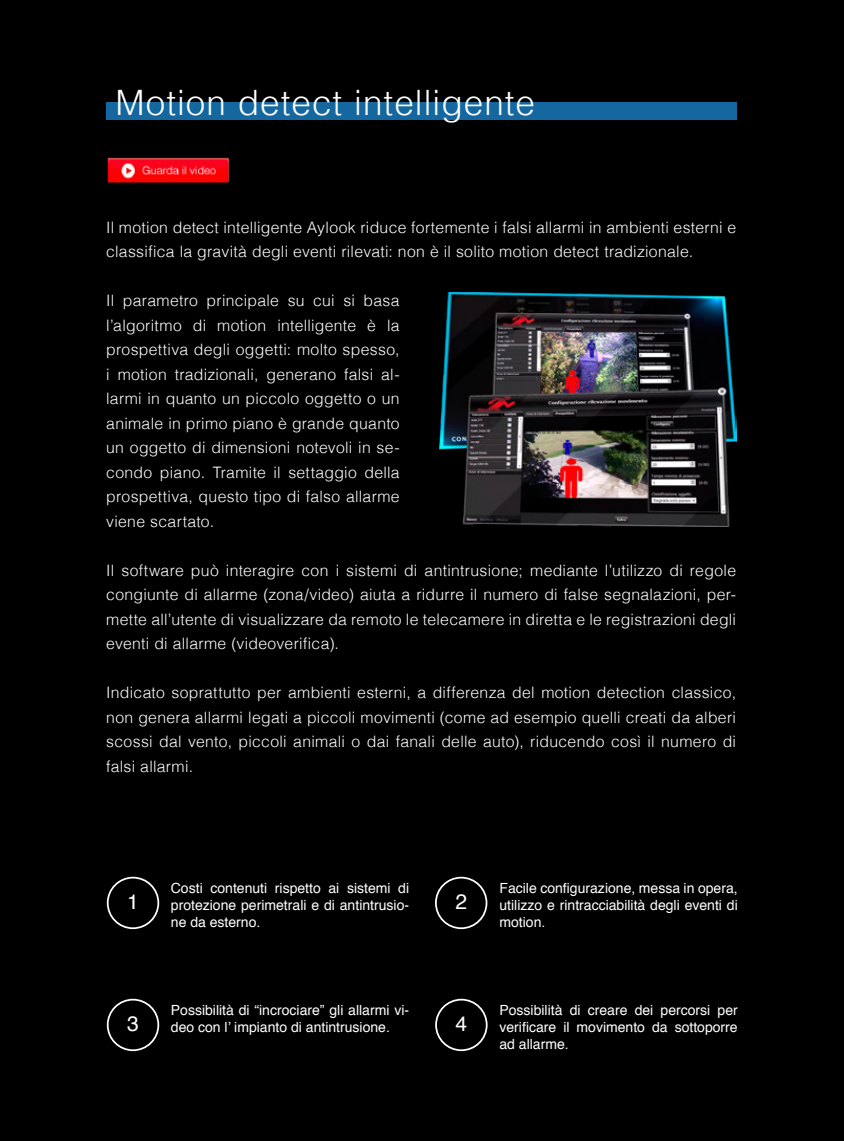
<style>
.page{position:relative;width:844px;height:1141px;background:#fff}
.page>*{position:absolute;margin:0;border:0;box-sizing:border-box;transform-origin:0 0}
.t1{font:300 35px "Helvetica";letter-spacing:.03em;color:#fff}
.t2{font:21px "Helvetica";color:#fff}
.t3{font:300 15.75px/24.5px "Helvetica";letter-spacing:.02em;color:#fff;text-align:justify}
.t4{font:14px/16.8px "Helvetica";color:#fff;text-align:justify}
</style>
<div class="page">
<div style="left:0;top:0;width:843px;height:1141px;background:#000"></div>
<img style="left:439px;top:293px;width:297px;height:234px">
<div style="left:107px;top:102px;width:629px;height:18px;background:#14689f"></div>
<div style="left:107px;top:877px;width:52px;height:52px;border:2px solid #fff;border-radius:50%"></div>
<div style="left:435px;top:877px;width:52px;height:52px;border:2px solid #fff;border-radius:50%"></div>
<div style="left:107px;top:999px;width:52px;height:52px;border:2px solid #fff;border-radius:50%"></div>
<div style="left:435px;top:999px;width:52px;height:52px;border:2px solid #fff;border-radius:50%"></div>
<img style="left:107px;top:157px;width:123px;height:26px">
<h1 class="t1" style="left:115px;top:73px;width:421px">Motion detect intelligente</h1>
<p class="t3" style="left:106px;top:214px;width:631px">Il motion detect intelligente Aylook riduce fortemente i falsi allarmi in ambienti esterni e classifica la gravità degli eventi rilevati: non è il solito motion detect tradizionale.</p>
<p class="t3" style="left:106px;top:287px;width:295px">Il parametro principale su cui si basa l’algoritmo di motion intelligente è la prospettiva degli oggetti: molto spesso, i motion tradizionali, generano falsi al&shy;larmi in quanto un piccolo oggetto o un animale in primo piano è grande quanto un oggetto di dimensioni notevoli in se&shy;condo piano. Tramite il settaggio della prospettiva, questo tipo di falso allarme viene scartato.</p>
<p class="t3" style="left:106px;top:557px;width:631px">Il software può interagire con i sistemi di antintrusione; mediante l’utilizzo di regole congiunte di allarme (zona/video) aiuta a ridurre il numero di false segnalazioni, per&shy;mette all’utente di visualizzare da remoto le telecamere in diretta e le registrazioni degli eventi di allarme (videoverifica).</p>
<p class="t3" style="left:106px;top:679px;width:631px">Indicato soprattutto per ambienti esterni, a differenza del motion detection classico, non genera allarmi legati a piccoli movimenti (come ad esempio quelli creati da alberi scossi dal vento, piccoli animali o dai fanali delle auto), riducendo così il numero di falsi allarmi.</p>
<h2 class="t2" style="left:127px;top:886px;width:13px">1</h2>
<p class="t4" style="left:171px;top:880px;width:240px">Costi contenuti rispetto ai sistemi di protezione perimetrali e di antintrusio&shy;ne da esterno.</p>
<h2 class="t2" style="left:455px;top:886px;width:13px">2</h2>
<p class="t4" style="left:499px;top:880px;width:240px">Facile configurazione, messa in opera, utilizzo e rintracciabilità degli eventi di motion.</p>
<h2 class="t2" style="left:127px;top:1008px;width:13px">3</h2>
<p class="t4" style="left:171px;top:1002px;width:240px">Possibilità di “incrociare” gli allarmi vi&shy;deo con l’ impianto di antintrusione.</p>
<h2 class="t2" style="left:455px;top:1008px;width:13px">4</h2>
<p class="t4" style="left:499px;top:1002px;width:240px">Possibilità di creare dei percorsi per verificare il movimento da sottoporre ad allarme.</p>
</div>
